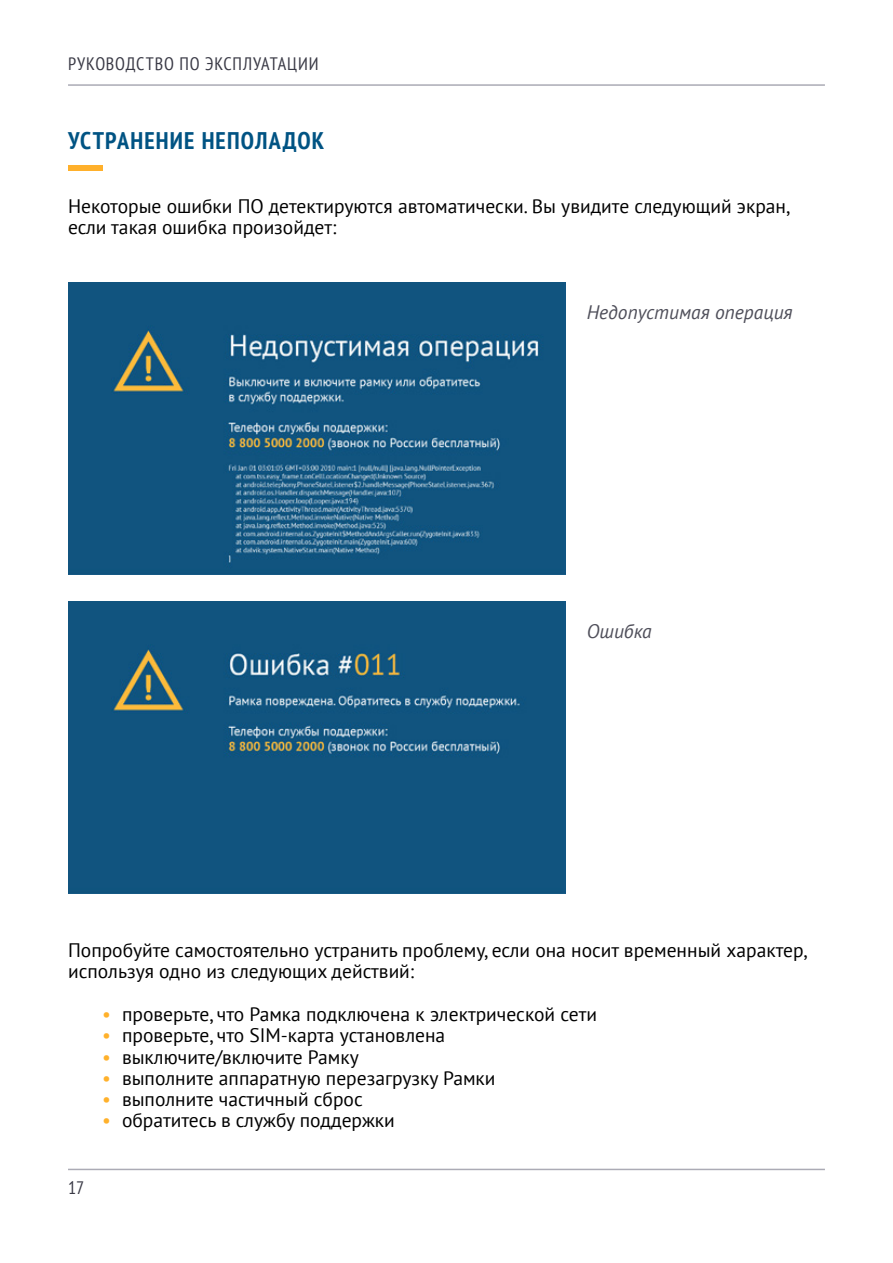
<style>
.page{position:relative;width:893px;height:1263px;background:#fff}
.page>*{position:absolute;margin:0;border:0;box-sizing:border-box;transform-origin:0 0}
.t1{font:700 condensed 24px "PT Sans";letter-spacing:.05em;color:#005383}
.t2{font:19.5px/21.3px "PT Sans";color:#000}
.t3{font:italic 19.5px "PT Sans";color:#4f4f5a}
.t4{font:condensed 18px "PT Sans";letter-spacing:.045em;color:#393945}
.s1{color:#ffb12b}
</style>
<div class="page">
<div style="left:68px;top:165px;width:34px;height:5px;background:#ffb02b"></div>
<img style="left:68px;top:282px;width:498px;height:292px">
<div style="left:68px;top:601px;width:498px;height:292px;background:#11547f"></div>
<hr style="left:68px;top:84px;width:757px;height:2px;background:#ababb5">
<hr style="left:68px;top:1169px;width:757px;height:1px;background:#ababb5">
<p class="t4" style="left:68px;top:52px;width:252px">РУКОВОДСТВО ПО ЭКСПЛУАТАЦИИ</p>
<p class="t1" style="left:68px;top:124px;width:258px">УСТРАНЕНИЕ НЕПОЛАДОК</p>
<p class="t2" style="left:68px;top:195px;width:723px">Некоторые ошибки ПО детектируются автоматически. Вы увидите следующий экран, если такая ошибка произойдет:</p>
<p class="t3" style="left:587px;top:300px;width:207px">Недопустимая операция</p>
<p class="t3" style="left:587px;top:618px;width:66px">Ошибка</p>
<p class="t2" style="left:68px;top:939px;width:741px">Попробуйте самостоятельно устранить проблему, если она носит временный характер, используя одно из следующих действий:</p>
<p class="t2" style="left:102px;top:1003px;width:496px"><span class="s1">•</span> проверьте, что Рамка подключена к электрической сети</p>
<p class="t2" style="left:102px;top:1024px;width:345px"><span class="s1">•</span> проверьте, что SIM-карта установлена</p>
<p class="t2" style="left:102px;top:1045px;width:258px"><span class="s1">•</span> выключите/включите Рамку</p>
<p class="t2" style="left:102px;top:1067px;width:395px"><span class="s1">•</span> выполните аппаратную перезагрузку Рамки</p>
<p class="t2" style="left:102px;top:1088px;width:262px"><span class="s1">•</span> выполните частичный сброс</p>
<p class="t2" style="left:102px;top:1109px;width:294px"><span class="s1">•</span> обратитесь в службу поддержки</p>
<p class="t4" style="left:68px;top:1176px;width:18px">17</p>
</div>
